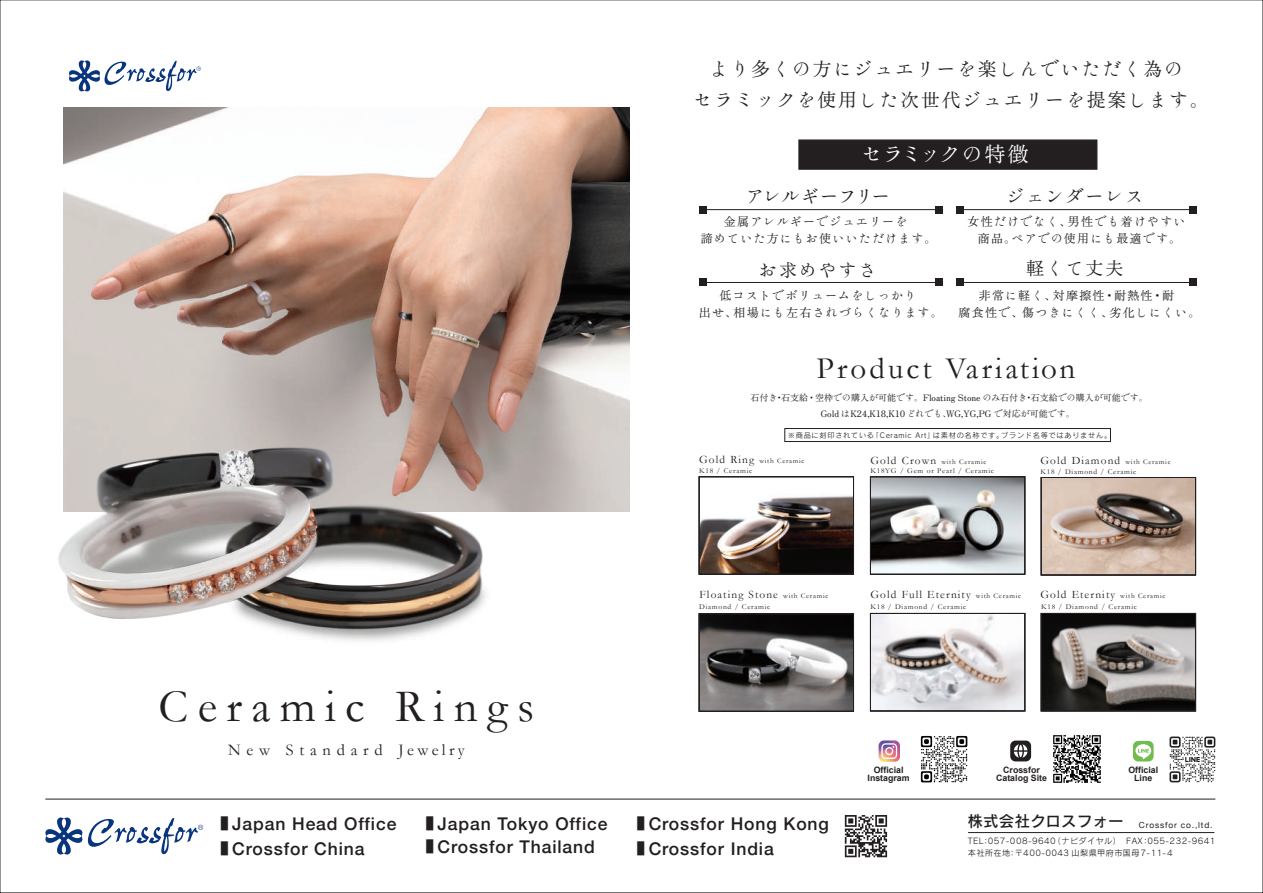
<style>
.page{position:relative;width:1263px;height:893px;background:#fff}
.page>*{position:absolute;margin:0;border:0;box-sizing:border-box;transform-origin:0 0}
.t1{font:46.8px "Garamond";letter-spacing:.2em;color:#231f20}
.t2{font:31.05px "Garamond";letter-spacing:.1em;color:#231f20}
.t3{font:21px "Tsukuhou Mincho";color:#fff}
.t4{font:18.75px/31.2px "Tsukuhou Mincho";letter-spacing:.1em;color:#231f20;text-align:center}
.t5{font:18px "Tsukuhou Mincho";letter-spacing:.1em;color:#231f20}
.t6{font:18px "Tsukuhou Mincho";color:#231f20}
.t7{font:500 17.55px "Helvetica Neue";letter-spacing:.05em;color:#231f20}
.t8{font:16.5px "Garamond";letter-spacing:.35em;color:#231f20}
.t9{font:15.6px "Rodin CID DB";color:#231f20}
.t10{font:12px/17px "Tsukuhou Mincho";letter-spacing:.1em;color:#231f20;text-align:center}
.t11{font:11.25px "Garamond";letter-spacing:.1em;color:#231f20}
.t12{font:9px/15.9px "Tsukuhou Mincho";color:#231f20;text-align:center}
.t13{font:700 8.85px/7.9px "Arial";color:#231f20;text-align:center}
.t14{font:8.4px "Helvetica Neue";letter-spacing:.1em;color:#231f20}
.t15{font:8.1px/11.7px "Rodin CID M";letter-spacing:.05em;color:#231f20}
.t16{font:7.5px "Garamond";letter-spacing:.1em;color:#231f20}
.t17{font:7.2px "Rodin CID M";letter-spacing:.1em;color:#231f20}
.t18{font:7.2px "Garamond";letter-spacing:.1em;color:#231f20}
.s1{font-size:11.25px}
.s2{font-size:7.2px}
.s3{font-family:"Koz Go Pr 6 N";font-weight:400}
</style>
<div class="page">
<div style="left:798px;top:139px;width:299px;height:31px;background:#231f20;border:1px solid #231f20"></div>
<hr style="left:960px;top:282px;width:233px;height:1px;background:#231f20">
<hr style="left:703px;top:282px;width:232px;height:1px;background:#231f20">
<hr style="left:703px;top:209px;width:232px;height:1px;background:#231f20">
<hr style="left:960px;top:209px;width:233px;height:1px;background:#231f20">
<div style="left:699px;top:206px;width:8px;height:8px;background:#231f20"></div>
<div style="left:935px;top:206px;width:8px;height:8px;background:#231f20"></div>
<div style="left:956px;top:206px;width:8px;height:8px;background:#231f20"></div>
<div style="left:1189px;top:206px;width:8px;height:8px;background:#231f20"></div>
<div style="left:699px;top:278px;width:8px;height:8px;background:#231f20"></div>
<div style="left:935px;top:278px;width:8px;height:8px;background:#231f20"></div>
<div style="left:956px;top:278px;width:8px;height:8px;background:#231f20"></div>
<div style="left:1189px;top:278px;width:8px;height:8px;background:#231f20"></div>
<div style="left:785px;top:428px;width:326px;height:14px;border:1px solid #231f20"></div>
<img style="left:701px;top:495px;width:151px;height:77px">
<div style="left:699px;top:477px;width:155px;height:97px;border:1px solid #231f20"></div>
<img style="left:1043px;top:479px;width:151px;height:94px">
<div style="left:1041px;top:477px;width:155px;height:98px;border:1px solid #231f20"></div>
<img style="left:872px;top:479px;width:151px;height:93px">
<div style="left:870px;top:477px;width:155px;height:97px;border:1px solid #231f20"></div>
<img style="left:872px;top:615px;width:151px;height:94px">
<div style="left:870px;top:613px;width:155px;height:98px;border:1px solid #231f20"></div>
<img style="left:701px;top:616px;width:151px;height:93px">
<div style="left:699px;top:614px;width:155px;height:97px;border:1px solid #231f20"></div>
<img style="left:1043px;top:615px;width:151px;height:94px">
<div style="left:1041px;top:613px;width:155px;height:98px;border:1px solid #231f20"></div>
<svg style="left:69px;top:60px;width:132px;height:32px"></svg>
<img style="left:64px;top:107px;width:565px;height:404px">
<img style="left:58px;top:447px;width:434px;height:194px">
<svg style="left:920px;top:735px;width:48px;height:48px"></svg>
<svg style="left:879px;top:740px;width:21px;height:22px"></svg>
<div style="left:1010px;top:741px;width:21px;height:20px;background:#231f20;border-radius:5px"></div>
<svg style="left:1014px;top:744px;width:13px;height:14px"></svg>
<svg style="left:921px;top:736px;width:46px;height:46px"></svg>
<div style="left:1133px;top:741px;width:20px;height:20px;background:#71bc50;border-radius:5px"></div>
<svg style="left:1135px;top:744px;width:16px;height:15px"></svg>
<img style="left:1169px;top:736px;width:47px;height:47px">
<img style="left:1053px;top:735px;width:48px;height:48px">
<hr style="left:968px;top:832px;width:246px;height:1px;background:#231f20">
<hr style="left:45px;top:799px;width:1170px;height:1px;background:#231f20">
<svg style="left:45px;top:817px;width:158px;height:38px"></svg>
<svg style="left:845px;top:815px;width:42px;height:42px"></svg>
<h3 class="t4" style="left:693px;top:54px;width:517px">より多くの方にジュエリーを楽しんでいただく為の<br>セラミックを使用した次世代ジュエリーを提案します。</h3>
<h3 class="t3" style="left:861px;top:142px;width:169px">セラミックの特徴</h3>
<h3 class="t6" style="left:746px;top:186px;width:146px">アレルギーフリー</h3>
<h3 class="t5" style="left:1006px;top:186px;width:138px">ジェンダーレス</h3>
<p class="t10" style="left:701px;top:214px;width:237px">金属アレルギーでジュエリーを<br>諦めていた方にもお使いいただけます。</p>
<h3 class="t5" style="left:1026px;top:258px;width:99px">軽くて丈夫</h3>
<p class="t10" style="left:958px;top:288px;width:243px">非常に軽く、対摩擦性・耐熱性・耐<br>腐食性で、傷つきにくく、劣化しにくい。</p>
<p class="t10" style="left:967px;top:214px;width:220px">女性だけでなく、男性でも着けやすい商品。ペアでの使用にも最適です。</p>
<h3 class="t5" style="left:759px;top:260px;width:118px">お求めやすさ</h3>
<p class="t10" style="left:699px;top:288px;width:245px">低コストでボリュームをしっかり<br>出せ、相場にも左右されづらくなります。</p>
<h2 class="t2" style="left:816px;top:350px;width:260px">Product Variation</h2>
<p class="t12" style="left:750px;top:390px;width:399px">石付き・石支給・空枠での購入が可能です。Floating Stone のみ石付き・石支給での購入が可能です。<br>Gold はK24,K18,K10どれでも、WG,YG,PG で対応が可能です。</p>
<p class="t17" style="left:788px;top:430px;width:325px">※商品に刻印されている「Ceramic Art」は素材の名称です。ブランド名等ではありません。</p>
<p class="t18" style="left:699px;top:457px;width:107px"><span class="s1">Gold Ring</span> with Ceramic</p>
<p class="t18" style="left:870px;top:457px;width:118px"><span class="s1">Gold Crown</span> with Ceramic</p>
<p class="t16" style="left:699px;top:466px;width:55px">K18 / Ceramic</p>
<p class="t16" style="left:870px;top:466px;width:125px">K18YG / Gem or Pearl / Ceramic</p>
<p class="t11" style="left:1040px;top:454px;width:132px">Gold Diamond <span class="s2">with Ceramic</span></p>
<p class="t16" style="left:1040px;top:467px;width:97px">K18 / Diamond / Ceramic</p>
<p class="t11" style="left:699px;top:588px;width:130px">Floating Stone <span class="s2">with Ceramic</span></p>
<p class="t11" style="left:1040px;top:588px;width:127px">Gold Eternity <span class="s2">with Ceramic</span></p>
<p class="t11" style="left:870px;top:588px;width:152px">Gold Full Eternity <span class="s2">with Ceramic</span></p>
<h1 class="t1" style="left:159px;top:678px;width:377px">Ceramic Rings</h1>
<h3 class="t8" style="left:228px;top:740px;width:238px">New Standard Jewelry</h3>
<p class="t16" style="left:699px;top:602px;width:73px">Diamond / Ceramic</p>
<p class="t16" style="left:870px;top:602px;width:97px">K18 / Diamond / Ceramic</p>
<p class="t16" style="left:1041px;top:602px;width:97px">K18 / Diamond / Ceramic</p>
<p class="t13" style="left:868px;top:766px;width:44px">Official<br>Instagram</p>
<p class="t13" style="left:996px;top:766px;width:52px">Crossfor<br>Catalog Site</p>
<p class="t13" style="left:1128px;top:766px;width:31px">Official<br>Line</p>
<h3 class="t9" style="left:968px;top:811px;width:157px">株式会社クロスフォー</h3>
<p class="t15" style="left:968px;top:835px;width:249px">TEL：057-008-9640（ナビダイヤル） FAX：055-232-9641本社所在地：〒400-0043 山梨県甲府市国母7-11-4</p>
<h3 class="t7" style="left:220px;top:809px;width:178px"><span class="s3">■</span> Japan Head Office</h3>
<h3 class="t7" style="left:637px;top:809px;width:194px"><span class="s3">■</span> Crossfor Hong Kong</h3>
<p class="t14" style="left:1139px;top:819px;width:75px">Crossfor co.,ltd.</p>
<h3 class="t7" style="left:220px;top:834px;width:146px"><span class="s3">■</span> Crossfor China</h3>
<h3 class="t7" style="left:425px;top:833px;width:171px"><span class="s3">■</span> Crossfor Thailand</h3>
<h3 class="t7" style="left:637px;top:834px;width:139px"><span class="s3">■</span> Crossfor India</h3>
<h3 class="t7" style="left:425px;top:809px;width:183px"><span class="s3">■</span> Japan Tokyo Office</h3>
</div>
